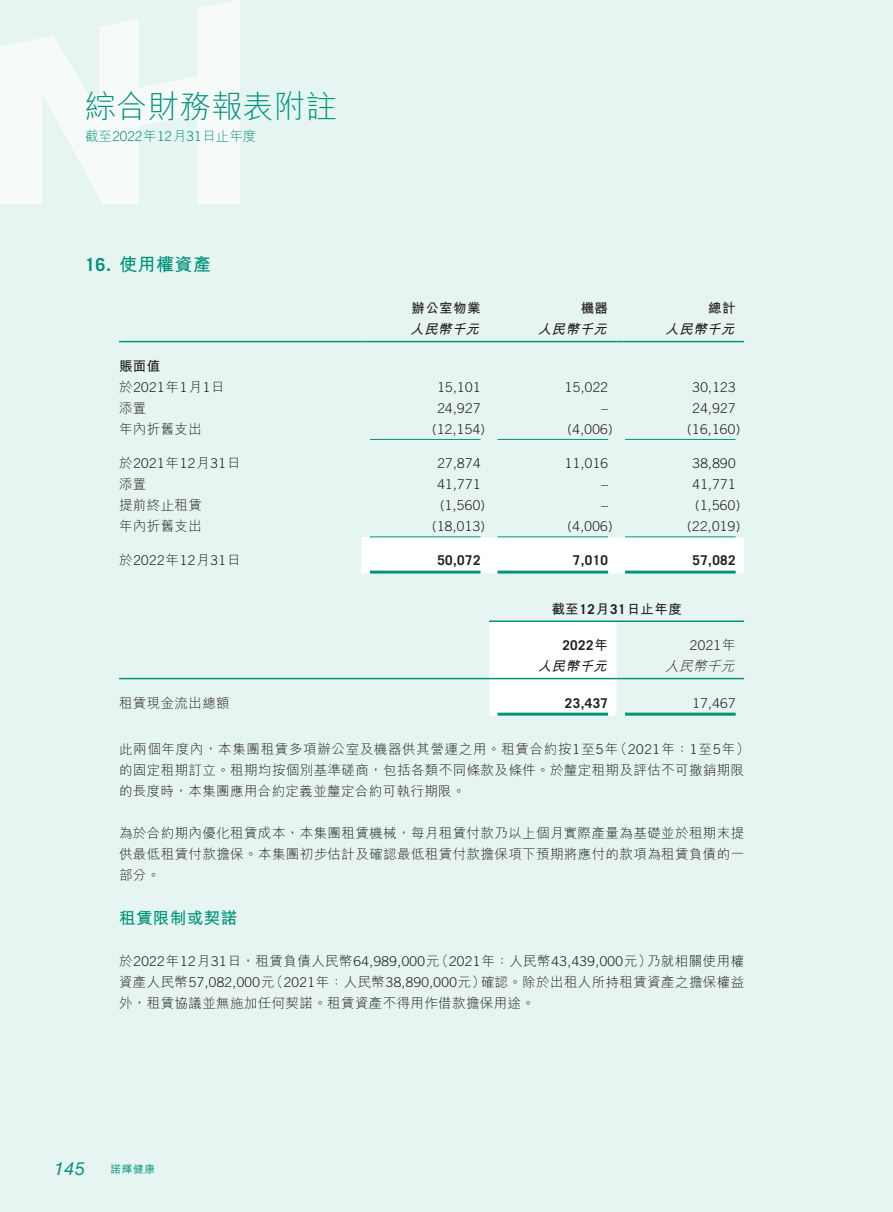
<style>
.page{position:relative;width:893px;height:1212px;background:#e6f5f1}
.page>*{position:absolute;margin:0;border:0;box-sizing:border-box;transform-origin:0 0}
.t1{font:300 31.5px "M Hei HK";color:#009479}
.t2{font:700 18px "M Hei HK";letter-spacing:.03em;color:#009479}
.t3{font:italic 18px "Helvetica Neue LT Std";color:#009479}
.t4{font:700 16.5px "M Hei HK";letter-spacing:.03em;color:#009479}
.t5{font:300 13.5px/21px "M Hei HK";letter-spacing:.03em;color:#231f20}
.t6{font:300 13.5px "Trade Gothic LT Std";letter-spacing:.03em;color:#231f20}
.t7{font:700 13.5px "Trade Gothic LT Std";letter-spacing:.03em;color:#231f20}
.t8{font:700 13.5px "M Hei HK";letter-spacing:.03em;color:#231f20}
.t9{font:italic 700 13.5px "M Hei HK";color:#231f20}
.t10{font:300 13.5px "M Hei HK";color:#009479}
.t11{font:italic 300 13.5px "M Hei HK";color:#231f20}
.t12{font:500 10.5px "M Hei HK";color:#009479}
.s1{font-family:"Trade Gothic LT Std"}
.s2{font-family:"M Hei HK"}
</style>
<div class="page">
<svg style="left:0;top:0;width:240px;height:204px;fill:#f6fbfa"></svg>
<div style="left:361px;top:537px;width:383px;height:37px;background:#fff"></div>
<hr style="left:119px;top:341px;width:242px;height:1px;background:#009479">
<hr style="left:361px;top:341px;width:128px;height:1px;background:#009479">
<hr style="left:489px;top:341px;width:128px;height:1px;background:#009479">
<hr style="left:617px;top:341px;width:127px;height:1px;background:#009479">
<hr style="left:370px;top:439px;width:110px;height:1px;background:#009479">
<hr style="left:497px;top:439px;width:111px;height:1px;background:#009479">
<hr style="left:625px;top:439px;width:111px;height:1px;background:#009479">
<hr style="left:370px;top:536px;width:110px;height:1px;background:#009479">
<hr style="left:497px;top:536px;width:111px;height:1px;background:#009479">
<hr style="left:625px;top:536px;width:111px;height:1px;background:#009479">
<hr style="left:370px;top:571px;width:110px;height:3px;background:#009479">
<hr style="left:497px;top:571px;width:111px;height:3px;background:#009479">
<hr style="left:625px;top:571px;width:111px;height:3px;background:#009479">
<div style="left:489px;top:622px;width:128px;height:94px;background:#fff"></div>
<hr style="left:489px;top:620px;width:255px;height:2px;background:#009479">
<hr style="left:119px;top:678px;width:370px;height:1px;background:#009479">
<hr style="left:489px;top:678px;width:128px;height:1px;background:#009479">
<hr style="left:617px;top:678px;width:127px;height:1px;background:#009479">
<hr style="left:497px;top:713px;width:111px;height:3px;background:#009479">
<hr style="left:625px;top:713px;width:111px;height:3px;background:#009479">
<h1 class="t1" style="left:85px;top:90px;width:253px">綜合財務報表附註</h1>
<p class="t10" style="left:85px;top:129px;width:173px">截至<span class="s1">2022</span>年<span class="s1">12</span>月<span class="s1">31</span>日止年度</p>
<h2 class="t2" style="left:85px;top:252px;width:128px"><span class="s1">16.</span> 使用權資產</h2>
<p class="t8" style="left:411px;top:298px;width:71px">辦公室物業</p>
<p class="t8" style="left:581px;top:298px;width:29px">機器</p>
<p class="t8" style="left:708px;top:298px;width:29px">總計</p>
<p class="t9" style="left:410px;top:319px;width:75px">人民幣千元</p>
<p class="t9" style="left:538px;top:319px;width:75px">人民幣千元</p>
<p class="t9" style="left:665px;top:319px;width:75px">人民幣千元</p>
<p class="t8" style="left:119px;top:356px;width:43px">賬面值</p>
<p class="t6" style="left:119px;top:379px;width:107px"><span class="s2">於</span>2021<span class="s2">年</span>1<span class="s2">月</span>1<span class="s2">日</span></p>
<p class="t6" style="left:437px;top:379px;width:45px">15,101</p>
<p class="t6" style="left:565px;top:379px;width:45px">15,022</p>
<p class="t6" style="left:692px;top:379px;width:45px">30,123</p>
<p class="t5" style="left:119px;top:397px;width:29px">添置</p>
<p class="t6" style="left:437px;top:400px;width:45px">24,927</p>
<p class="t6" style="left:601px;top:400px;width:8px">–</p>
<p class="t6" style="left:692px;top:400px;width:45px">24,927</p>
<p class="t5" style="left:119px;top:418px;width:84px">年內折舊支出</p>
<p class="t6" style="left:432px;top:421px;width:54px">)12,154(</p>
<p class="t6" style="left:568px;top:421px;width:47px">)4,006(</p>
<p class="t6" style="left:687px;top:421px;width:54px">)16,160(</p>
<p class="t6" style="left:119px;top:455px;width:123px"><span class="s2">於</span>2021<span class="s2">年</span>12<span class="s2">月</span>31<span class="s2">日</span></p>
<p class="t6" style="left:437px;top:455px;width:45px">27,874</p>
<p class="t6" style="left:565px;top:455px;width:45px">11,016</p>
<p class="t6" style="left:692px;top:455px;width:45px">38,890</p>
<p class="t5" style="left:119px;top:473px;width:29px">添置</p>
<p class="t6" style="left:437px;top:476px;width:45px">41,771</p>
<p class="t6" style="left:601px;top:476px;width:8px">–</p>
<p class="t6" style="left:692px;top:476px;width:45px">41,771</p>
<p class="t5" style="left:119px;top:494px;width:84px">提前終止租賃</p>
<p class="t6" style="left:440px;top:497px;width:47px">)1,560(</p>
<p class="t6" style="left:601px;top:497px;width:8px">–</p>
<p class="t6" style="left:695px;top:497px;width:47px">)1,560(</p>
<p class="t5" style="left:119px;top:515px;width:84px">年內折舊支出</p>
<p class="t6" style="left:432px;top:518px;width:54px">)18,013(</p>
<p class="t6" style="left:568px;top:518px;width:47px">)4,006(</p>
<p class="t6" style="left:687px;top:518px;width:54px">)22,019(</p>
<p class="t6" style="left:119px;top:553px;width:123px"><span class="s2">於</span>2022<span class="s2">年</span>12<span class="s2">月</span>31<span class="s2">日</span></p>
<p class="t7" style="left:437px;top:552px;width:45px">50,072</p>
<p class="t7" style="left:573px;top:552px;width:37px">7,010</p>
<p class="t7" style="left:692px;top:552px;width:45px">57,082</p>
<p class="t8" style="left:551px;top:599px;width:132px">截至<span class="s1">12</span>月<span class="s1">31</span>日止年度</p>
<p class="t7" style="left:562px;top:637px;width:47px">2022<span class="s2">年</span></p>
<p class="t6" style="left:690px;top:637px;width:47px">2021<span class="s2">年</span></p>
<p class="t9" style="left:538px;top:656px;width:75px">人民幣千元</p>
<p class="t11" style="left:665px;top:659px;width:74px">人民幣千元</p>
<p class="t5" style="left:119px;top:692px;width:112px">租賃現金流出總額</p>
<p class="t7" style="left:565px;top:694px;width:45px">23,437</p>
<p class="t6" style="left:692px;top:695px;width:45px">17,467</p>
<p class="t5" style="left:119px;top:738px;width:627px">此兩個年度內，本集團租賃多項辦公室及機器供其營運之用。租賃合約按<span class="s1">1</span>至<span class="s1">5</span>年<br>的固定租期訂立。租期均按個別基準磋商，包括各類不同條款及條件。於釐定租期及評估不可撤銷期限的長度時，本集團應用合約定義並釐定合約可執行期限。</p>
<p class="t5" style="left:119px;top:822px;width:627px;text-align:justify">為於合約期內優化租賃成本，本集團租賃機械，每月租賃付款乃以上個月實際產量為基礎並於租期末提供最低租賃付款擔保。本集團初步估計及確認最低租賃付款擔保項下預期將應付的款項為租賃負債的一部分。</p>
<p class="t4" style="left:119px;top:906px;width:120px">租賃限制或契諾</p>
<p class="t5" style="left:647px;top:950px;width:99px">乃就相關使用權</p>
<p class="t5" style="left:614px;top:738px;width:137px">（<span class="s1">2021</span>年：<span class="s1">1</span>至<span class="s1">5</span>年(</p>
<p class="t6" style="left:435px;top:953px;width:218px"><span class="s2">（</span>2021<span class="s2">年：人民幣</span>43,439,000<span class="s2">元）</span></p>
<p class="t6" style="left:119px;top:953px;width:322px"><span class="s2">於</span>2022<span class="s2">年</span>12<span class="s2">月</span>31<span class="s2">日，租賃負債人民幣</span>64,989,000<span class="s2">元</span></p>
<p class="t6" style="left:270px;top:974px;width:217px"><span class="s2">（</span>2021<span class="s2">年：人民幣</span>38,890,000<span class="s2">元）</span></p>
<p class="t6" style="left:119px;top:974px;width:157px"><span class="s2">資產人民幣</span>57,082,000<span class="s2">元</span></p>
<p class="t5" style="left:119px;top:992px;width:417px">外，租賃協議並無施加任何契諾。租賃資產不得用作借款擔保用途。</p>
<p class="t5" style="left:481px;top:971px;width:265px">確認。除於出租人所持租賃資產之擔保權益</p>
<h2 class="t3" style="left:54px;top:1158px;width:33px">145</h2>
<p class="t12" style="left:111px;top:1162px;width:46px">諾輝健康</p>
</div>
